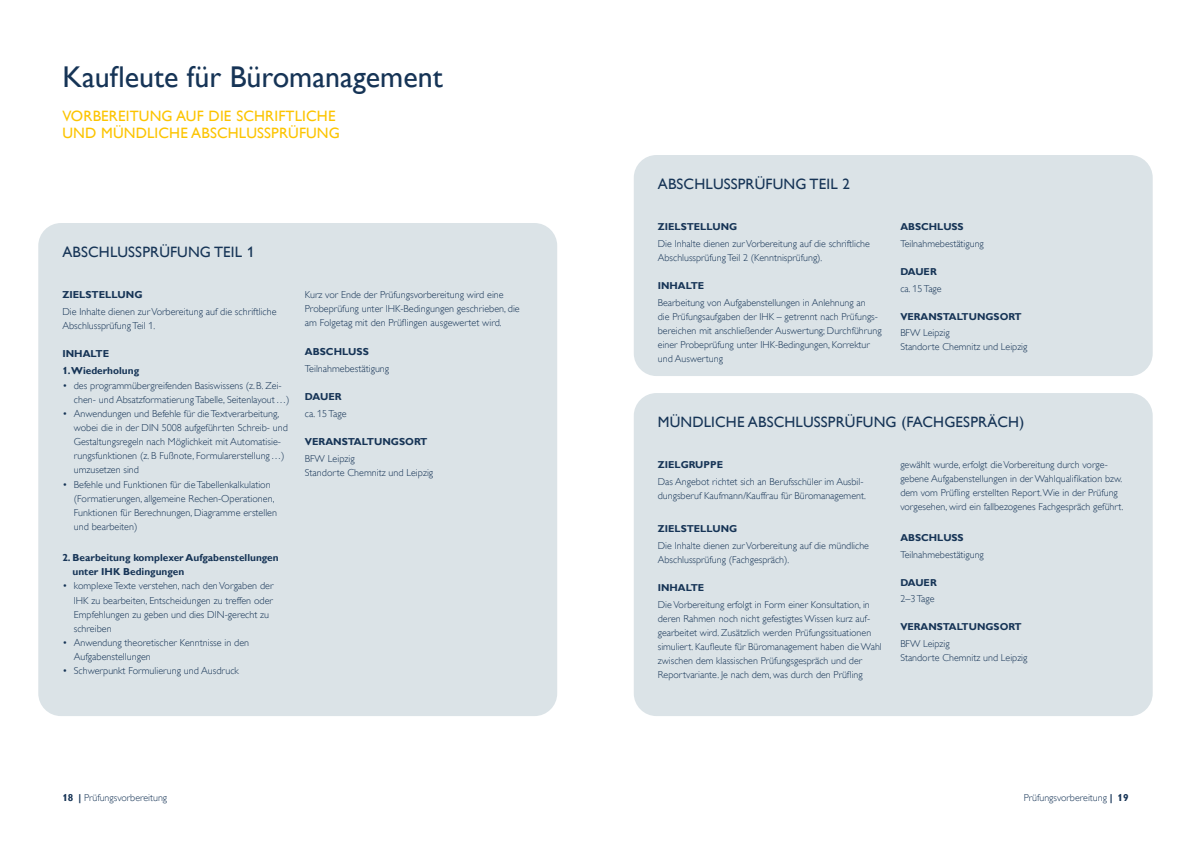
<style>
.page{position:relative;width:1191px;height:842px;background:#fff}
.page>*{position:absolute;margin:0;border:0;box-sizing:border-box;transform-origin:0 0}
.t1{font:30px "Gill Sans Alt One WGL";color:#163456}
.t2{font:15px "Gill Sans Alt One WGL";letter-spacing:.01em;color:#163456}
.t3{font:15px/17px "Gill Sans Alt One WGL";letter-spacing:.01em;color:#fcc400}
.t4{font:10.1px/14.1px "Gill Sans Alt One WGL Light";color:#163456}
.t5{font:700 10.1px/17px "Gill Sans Alt One WGL";color:#163456}
.t6{font:10px/14px "Gill Sans Alt One WGL Light";color:#163456}
.t7{font:700 10px "Gill Sans Alt One WGL";color:#163456}
.s1{font-family:"Gill Sans Alt One WGL";font-weight:700}
</style>
<div class="page">
<div style="left:38px;top:223px;width:519px;height:493px;background:#dbe3e7;border-radius:23px"></div>
<div style="left:634px;top:155px;width:518px;height:221px;background:#dbe3e7;border-radius:23px"></div>
<div style="left:634px;top:393px;width:518px;height:323px;background:#dbe3e7;border-radius:23px"></div>
<h1 class="t1" style="left:62px;top:56px;width:382px">Kaufleute für Büromanagement</h1>
<h2 class="t3" style="left:62px;top:107px;width:279px">VORBEREITUNG AUF DIE SCHRIFTLICHE<br>UND MÜNDLICHE ABSCHLUSSPRÜFUNG</h2>
<h2 class="t2" style="left:62px;top:242px;width:194px">ABSCHLUSSPRÜFUNG TEIL 1</h2>
<p class="t5" style="left:62px;top:286px;width:82px">ZIELSTELLUNG</p>
<p class="t4" style="left:62px;top:305px;width:216px">Die Inhalte dienen zur Vorbereitung auf die schriftliche<br>Abschlussprüfung Teil 1.</p>
<p class="t5" style="left:62px;top:345px;width:78px">INHALTE<br>1.Wiederholung</p>
<p class="t4" style="left:74px;top:378px;width:217px;text-indent:-11px">• des programmübergreifenden Basiswissens (z.B. Zei&shy;chen- und Absatzformatierung Tabelle, Seitenlayout…)</p>
<p class="t4" style="left:74px;top:406px;width:215px;text-indent:-11px">• Anwendungen und Befehle für die Textverarbeitung, wobei die in der DIN 5008 aufgeführten Schreib- und Gestaltungsregeln nach Möglichkeit mit Automatisie&shy;rungsfunktionen (z. B Fußnote, Formularerstellung…) umzusetzen sind</p>
<p class="t4" style="left:74px;top:477px;width:205px;text-indent:-11px">• Befehle und Funktionen für die Tabellenkalkulation (Formatierungen, allgemeine Rechen-Operationen, Funktionen für Berechnungen, Diagramme erstellen und bearbeiten)</p>
<p class="t5" style="left:72px;top:551px;width:208px;line-height:14.1px;text-indent:-10px">2. Bearbeitung komplexer Aufgabenstellungen unter IHK Bedingungen</p>
<p class="t4" style="left:74px;top:579px;width:201px;text-indent:-11px">• komplexe Texte verstehen, nach den Vorgaben der IHK zu bearbeiten, Entscheidungen zu treffen oder Empfehlungen zu geben und dies DIN-gerecht zu schreiben</p>
<p class="t4" style="left:74px;top:636px;width:177px;text-indent:-11px">• Anwendung theoretischer Kenntnisse in den<br>Aufgabenstellungen</p>
<p class="t4" style="left:62px;top:664px;width:178px">• Schwerpunkt Formulierung und Ausdruck</p>
<p class="t4" style="left:305px;top:288px;width:216px">Kurz vor Ende der Prüfungsvorbereitung wird eine<br>Probeprüfung unter IHK-Bedingungen geschrieben, die am Folgetag mit den Prüflingen ausgewertet wird.</p>
<p class="t5" style="left:305px;top:343px;width:65px">ABSCHLUSS</p>
<p class="t4" style="left:305px;top:361px;width:86px">Teilnahmebestätigung</p>
<p class="t5" style="left:305px;top:388px;width:38px">DAUER</p>
<p class="t4" style="left:305px;top:406px;width:43px">ca. 15 Tage</p>
<p class="t5" style="left:305px;top:433px;width:124px">VERANSTALTUNGSORT</p>
<p class="t4" style="left:305px;top:452px;width:130px">BFW Leipzig<br>Standorte Chemnitz und Leipzig</p>
<p class="t6" style="left:62px;top:791px;width:106px"><span class="s1">18 |</span> Prüfungsvorbereitung</p>
<h2 class="t2" style="left:658px;top:174px;width:194px">ABSCHLUSSPRÜFUNG TEIL 2</h2>
<p class="t7" style="left:658px;top:220px;width:81px">ZIELSTELLUNG</p>
<p class="t6" style="left:658px;top:236px;width:213px">Die Inhalte dienen zur Vorbereitung auf die schriftliche<br>Abschlussprüfung Teil 2 (Kenntnisprüfung).</p>
<p class="t7" style="left:658px;top:279px;width:48px">INHALTE</p>
<p class="t6" style="left:658px;top:295px;width:225px">Bearbeitung von Aufgabenstellungen in Anlehnung an<br>die Prüfungsaufgaben der IHK – getrennt nach Prüfungs&shy;bereichen mit anschließender Auswertung; Durchführung einer Probeprüfung unter IHK-Bedingungen, Korrektur und Auswertung</p>
<p class="t7" style="left:900px;top:220px;width:65px">ABSCHLUSS</p>
<p class="t6" style="left:900px;top:236px;width:85px">Teilnahmebestätigung</p>
<p class="t7" style="left:900px;top:265px;width:38px">DAUER</p>
<p class="t6" style="left:900px;top:281px;width:43px">ca. 15 Tage</p>
<p class="t7" style="left:900px;top:309px;width:123px">VERANSTALTUNGSORT</p>
<p class="t6" style="left:900px;top:326px;width:129px">BFW Leipzig<br>Standorte Chemnitz und Leipzig</p>
<h2 class="t2" style="left:658px;top:412px;width:368px">MÜNDLICHE ABSCHLUSSPRÜFUNG (FACHGESPRÄCH)</h2>
<p class="t7" style="left:658px;top:458px;width:67px">ZIELGRUPPE</p>
<p class="t6" style="left:658px;top:474px;width:209px">Das Angebot richtet sich an Berufsschüler im Ausbil&shy;dungsberuf Kaufmann/Kauffrau für Büromanagement.</p>
<p class="t7" style="left:658px;top:522px;width:81px">ZIELSTELLUNG</p>
<p class="t6" style="left:658px;top:539px;width:213px">Die Inhalte dienen zur Vorbereitung auf die mündliche<br>Abschlussprüfung (Fachgespräch).</p>
<p class="t7" style="left:658px;top:581px;width:48px">INHALTE</p>
<p class="t6" style="left:658px;top:598px;width:225px">Die Vorbereitung erfolgt in Form einer Konsultation, in deren Rahmen noch nicht gefestigtes Wissen kurz auf&shy;gearbeitet wird. Zusätzlich werden Prüfungssituationen simuliert. Kaufleute für Büromanagement haben die Wahl zwischen dem klassischen Prüfungsgespräch und der Reportvariante. Je nach dem, was durch den Prüfling</p>
<p class="t6" style="left:900px;top:458px;width:225px">gewählt wurde, erfolgt die Vorbereitung durch vorge&shy;gebene Aufgabenstellungen in der Wahlqualifikation bzw. dem vom Prüfling erstellten Report. Wie in der Prüfung vorgesehen, wird ein fallbezogenes Fachgespräch geführt.</p>
<p class="t7" style="left:900px;top:531px;width:65px">ABSCHLUSS</p>
<p class="t6" style="left:900px;top:547px;width:85px">Teilnahmebestätigung</p>
<p class="t7" style="left:900px;top:575px;width:38px">DAUER</p>
<p class="t6" style="left:900px;top:592px;width:36px">2–3 Tage</p>
<p class="t7" style="left:900px;top:620px;width:123px">VERANSTALTUNGSORT</p>
<p class="t6" style="left:900px;top:637px;width:129px">BFW Leipzig<br>Standorte Chemnitz und Leipzig</p>
<p class="t6" style="left:1023px;top:791px;width:106px">Prüfungsvorbereitung <span class="s1">| 19</span></p>
</div>
